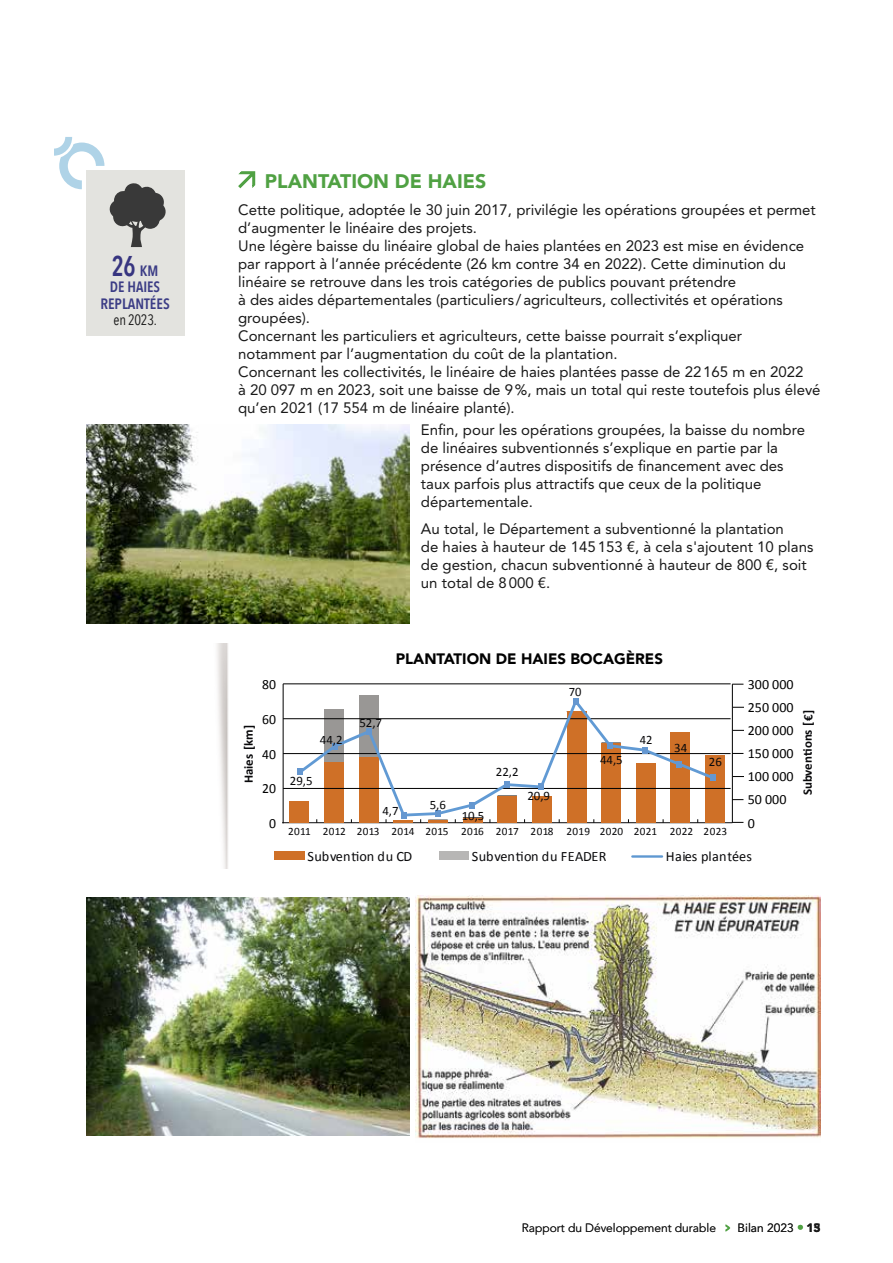
<style>
.page{position:relative;width:893px;height:1263px;background:#fff}
.page>*{position:absolute;margin:0;border:0;box-sizing:border-box;transform-origin:0 0}
.t1{font:600 28.5px "Avenir Next Condensed";color:#373580;scale:.85 1}
.t2{font:900 19.5px "Avenir LT Std";color:#50a143}
.t3{font:15px/18px "Avenir LT Std";color:#191919}
.t4{font:900 15px "Avenir LT Std";color:#000}
.t5{font:600 15px/16.5px "Avenir Next Condensed";color:#3b3c85;text-align:center}
.t6{font:15px "Avenir Next Condensed";letter-spacing:-.02em;color:#191919;scale:.95 1}
.t7{font:14.25px "Calibri";letter-spacing:.005em;color:#09090b}
.t8{font:14.1px "Calibri";color:#000}
.t9{font:12.9px "Calibri";color:#09090b}
.t10{font:700 12.9px "Calibri";color:#09090b}
.t11{font:300 12px "Avenir LT Std";color:#191919}
.t12{font:12px "Avenir LT Std";color:#191919}
.t13{font:11.25px "Calibri";letter-spacing:.03em;color:#09090b}
.s1{font-size:15px;color:#3b3c85}
.s2{font-family:"Avenir Next Condensed";font-weight:700;font-size:13.5px;color:#50a143}
.s3{font-weight:900}
</style>
<div class="page">
<svg style="left:238px;top:171px;width:18px;height:18px"></svg>
<div style="left:86px;top:170px;width:99px;height:166px;background:#e3e3df"></div>
<svg style="left:54px;top:137px;width:50px;height:52px"></svg>
<svg style="left:110px;top:183px;width:56px;height:64px"></svg>
<img style="left:217px;top:643px;width:11px;height:226px">
<hr style="left:282px;top:822px;width:450px;height:1px;background:#09090b">
<hr style="left:732px;top:684px;width:1px;height:139px;background:#000">
<div style="left:359px;top:696px;width:19px;height:61px;background:#999795"></div>
<div style="left:290px;top:801px;width:19px;height:22px;background:#cf7027"></div>
<div style="left:705px;top:756px;width:20px;height:67px;background:#cf7027"></div>
<hr style="left:283px;top:684px;width:1px;height:139px;background:#000">
<hr style="left:283px;top:788px;width:448px;height:1px;background:#000">
<hr style="left:283px;top:753px;width:448px;height:1px;background:#000">
<hr style="left:283px;top:718px;width:448px;height:1px;background:#000">
<hr style="left:283px;top:684px;width:448px;height:1px;background:#000">
<svg style="left:296px;top:697px;width:421px;height:126px"></svg>
<div style="left:274px;top:852px;width:31px;height:8px;background:#cf7027"></div>
<div style="left:439px;top:852px;width:29px;height:8px;background:#b7b6b5"></div>
<hr style="left:632px;top:855px;width:30px;height:3px;background:#5e98d1">
<img style="left:86px;top:897px;width:324px;height:238px">
<img style="left:416px;top:896px;width:405px;height:243px">
<img style="left:86px;top:424px;width:324px;height:200px">
<h1 class="t1" style="left:112px;top:241px;width:56px">26 <span class="s1">KM</span></h1>
<p class="t5" style="left:100px;top:278px;width:71px">DE HAIES<br>REPLANTÉES</p>
<p class="t6" style="left:114px;top:307px;width:47px">en 2023.</p>
<h2 class="t2" style="left:265px;top:170px;width:223px">PLANTATION DE HAIES</h2>
<p class="t3" style="left:238px;top:201px;width:584px">Cette politique, adoptée le 30 juin 2017, privilégie les opérations groupées et permet d’augmenter le linéaire des projets.<br>Une légère baisse du linéaire global de haies plantées en 2023 est mise en évidence par rapport à l’année précédente (26 km contre 34 en 2022). Cette diminution du linéaire se retrouve dans les trois catégories de publics pouvant prétendre<br>à des aides départementales (particuliers /agriculteurs, collectivités et opérations groupées).<br>Concernant les particuliers et agriculteurs, cette baisse pourrait s’expliquer notamment par l’augmentation du coût de la plantation.<br>Concernant les collectivités, le linéaire de haies plantées passe de 22165 m en 2022<br>à 20 097 m en 2023, soit une baisse de 9%, mais un total qui reste toutefois plus élevé qu’en 2021 (17 554 m de linéaire planté).</p>
<p class="t3" style="left:421px;top:421px;width:386px">Enfin, pour les opérations groupées, la baisse du nombre de linéaires subventionnés s’explique en partie par la présence d’autres dispositifs de financement avec des taux parfois plus attractifs que ceux de la politique départementale.</p>
<p class="t3" style="left:421px;top:519px;width:394px">Au total, le Département a subventionné la plantation<br>de haies à hauteur de 145153 €, à cela s'ajoutent 10 plans de gestion, chacun subventionné à hauteur de 800 €, soit un total de 8000 €.</p>
<p class="t4" style="left:396px;top:649px;width:269px">PLANTATION DE HAIES BOCAGÈRES</p>
<p class="t8" style="left:262px;top:674px;width:15px">80</p>
<p class="t9" style="left:569px;top:683px;width:14px">70</p>
<p class="t8" style="left:748px;top:674px;width:47px">300 000</p>
<p class="t8" style="left:262px;top:709px;width:15px">60</p>
<p class="t10" style="left:239px;top:783px;width:59px;rotate:-90deg">Haies [km]</p>
<p class="t8" style="left:262px;top:744px;width:15px">40</p>
<p class="t8" style="left:262px;top:779px;width:15px">20</p>
<p class="t8" style="left:269px;top:814px;width:8px">0</p>
<p class="t9" style="left:320px;top:731px;width:24px">44,2</p>
<p class="t9" style="left:290px;top:772px;width:24px">29,5</p>
<p class="t9" style="left:359px;top:713px;width:24px">52,7</p>
<p class="t9" style="left:382px;top:802px;width:18px">4,7</p>
<p class="t9" style="left:430px;top:796px;width:18px">5,6</p>
<p class="t9" style="left:462px;top:806px;width:24px">10,5</p>
<p class="t9" style="left:496px;top:762px;width:24px">22,2</p>
<p class="t9" style="left:527px;top:787px;width:24px">20,9</p>
<p class="t9" style="left:600px;top:750px;width:24px">44,5</p>
<p class="t9" style="left:640px;top:730px;width:14px">42</p>
<p class="t9" style="left:674px;top:739px;width:15px">34</p>
<p class="t9" style="left:709px;top:753px;width:15px">26</p>
<p class="t13" style="left:288px;top:824px;width:441px">2011 2012 2013 2014 2015 2016 2017 2018 2019 2020 2021 2022 2023</p>
<p class="t8" style="left:748px;top:698px;width:47px">250 000</p>
<p class="t8" style="left:748px;top:721px;width:47px">200 000</p>
<p class="t8" style="left:748px;top:744px;width:47px">150 000</p>
<p class="t8" style="left:748px;top:767px;width:47px">100 000</p>
<p class="t8" style="left:748px;top:790px;width:40px">50 000</p>
<p class="t8" style="left:748px;top:813px;width:9px">0</p>
<p class="t10" style="left:798px;top:795px;width:87px;rotate:-90deg">Subventions [€]</p>
<p class="t7" style="left:307px;top:846px;width:106px">Subvention du CD</p>
<p class="t7" style="left:472px;top:846px;width:136px">Subvention du FEADER</p>
<p class="t7" style="left:666px;top:846px;width:88px">Haies plantées</p>
<p class="t11" style="left:522px;top:1220px;width:210px">Rapport du Développement durable <span class="s2">&gt;</span></p>
<p class="t12" style="left:738px;top:1220px;width:85px">Bilan 2023 <span class="s2">•</span> <span class="s3">135</span></p>
</div>
